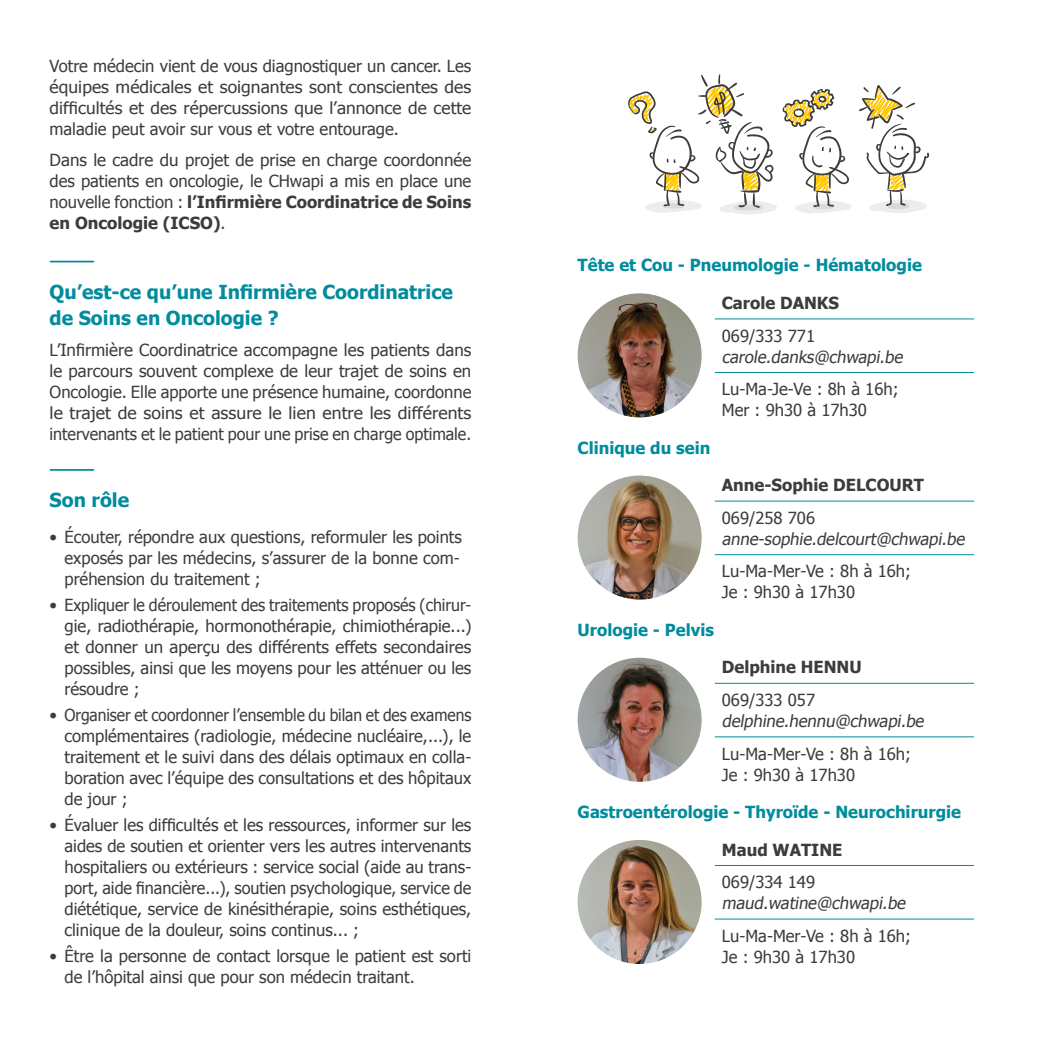
<style>
.page{position:relative;width:1042px;height:1042px;background:#fff}
.page>*{position:absolute;margin:0;border:0;box-sizing:border-box;transform-origin:0 0}
.t1{font:700 19.25px/26.2px "Tahoma";color:#008c9d}
.t2{font:16.62px/21px "Tahoma";color:#3c3c3b;text-align:justify}
.t3{font:700 16.62px "Tahoma";color:#008c9d}
.t4{font:italic 16.62px "Tahoma";color:#3c3c3b}
.t5{font:700 16.62px "Tahoma";color:#3c3c3b}
.s1{font-weight:700}
</style>
<div class="page">
<hr style="left:50px;top:261px;width:43px;height:1px;background:#008c9d">
<hr style="left:50px;top:469px;width:43px;height:2px;background:#008c9d">
<hr style="left:715px;top:319px;width:259px;height:1px;background:#008c9d">
<hr style="left:715px;top:372px;width:259px;height:1px;background:#008c9d">
<hr style="left:715px;top:501px;width:259px;height:1px;background:#008c9d">
<hr style="left:715px;top:554px;width:259px;height:1px;background:#008c9d">
<hr style="left:715px;top:683px;width:259px;height:1px;background:#008c9d">
<hr style="left:715px;top:736px;width:259px;height:1px;background:#008c9d">
<hr style="left:715px;top:865px;width:259px;height:1px;background:#008c9d">
<hr style="left:715px;top:919px;width:259px;height:1px;background:#008c9d">
<img style="left:577px;top:293px;width:124px;height:124px;border-radius:62px">
<img style="left:577px;top:475px;width:124px;height:124px;border-radius:62px">
<img style="left:577px;top:658px;width:124px;height:124px;border-radius:62px">
<img style="left:577px;top:840px;width:124px;height:124px;border-radius:62px">
<svg style="left:628px;top:74px;width:301px;height:140px"></svg>
<p class="t2" style="left:50px;top:55px;width:423px">Votre médecin vient de vous diagnostiquer un cancer. Les équipes médicales et soignantes sont conscientes des difficultés et des répercussions que l’annonce de cette maladie peut avoir sur vous et votre entourage.</p>
<p class="t2" style="left:50px;top:149px;width:423px">Dans le cadre du projet de prise en charge coordonnée des patients en oncologie, le CHwapi a mis en place une nouvelle fonction : <span class="s1">l’Infirmière Coordinatrice de Soins en Oncologie (ICSO)</span>.</p>
<p class="t1" style="left:50px;top:277px;width:405px">Qu’est-ce qu’une Infirmière Coordinatrice de Soins en Oncologie ?</p>
<p class="t2" style="left:50px;top:338px;width:423px">L’Infirmière Coordinatrice accompagne les patients dans le parcours souvent complexe de leur trajet de soins en Oncologie. Elle apporte une présence humaine, coordonne le trajet de soins et assure le lien entre les différents intervenants et le patient pour une prise en charge optimale.</p>
<p class="t1" style="left:50px;top:486px;width:81px">Son rôle</p>
<p class="t2" style="left:64px;top:525px;width:399px;text-align:left;text-indent:-15px">• Écouter, répondre aux questions, reformuler les points exposés par les médecins, s’assurer de la bonne com&shy;préhension du traitement ;</p>
<p class="t2" style="left:64px;top:593px;width:408px;text-indent:-15px">• Expliquer le déroulement des traitements proposés (chirur&shy;gie, radiothérapie, hormonothérapie, chimiothérapie...) et donner un aperçu des différents effets secondaires possibles, ainsi que les moyens pour les atténuer ou les résoudre ;</p>
<p class="t2" style="left:64px;top:703px;width:408px;text-indent:-15px">• Organiser et coordonner l’ensemble du bilan et des examens complémentaires (radiologie, médecine nucléaire,...), le traitement et le suivi dans des délais optimaux en colla&shy;boration avec l’équipe des consultations et des hôpitaux de jour ;</p>
<p class="t2" style="left:64px;top:813px;width:408px;text-indent:-15px">• Évaluer les difficultés et les ressources, informer sur les aides de soutien et orienter vers les autres intervenants hospitaliers ou extérieurs : service social (aide au trans&shy;port, aide financière...), soutien psychologique, service de diététique, service de kinésithérapie, soins esthétiques, clinique de la douleur, soins continus... ;</p>
<p class="t2" style="left:64px;top:944px;width:408px;text-indent:-15px">• Être la personne de contact lorsque le patient est sorti de l’hôpital ainsi que pour son médecin traitant.</p>
<p class="t3" style="left:577px;top:254px;width:346px">Tête et Cou - Pneumologie - Hématologie</p>
<p class="t5" style="left:722px;top:291px;width:119px">Carole DANKS</p>
<p class="t2" style="left:722px;top:324px;width:95px">069/333 771</p>
<p class="t4" style="left:722px;top:345px;width:185px">carole.danks@chwapi.be</p>
<p class="t2" style="left:722px;top:378px;width:178px">Lu-Ma-Je-Ve : 8h à 16h;<br>Mer : 9h30 à 17h30</p>
<p class="t3" style="left:577px;top:436px;width:134px">Clinique du sein</p>
<p class="t5" style="left:722px;top:473px;width:204px">Anne-Sophie DELCOURT</p>
<p class="t2" style="left:722px;top:506px;width:95px">069/258 706</p>
<p class="t4" style="left:722px;top:527px;width:247px">anne-sophie.delcourt@chwapi.be</p>
<p class="t2" style="left:722px;top:560px;width:191px">Lu-Ma-Mer-Ve : 8h à 16h;<br>Je : 9h30 à 17h30</p>
<p class="t3" style="left:577px;top:618px;width:138px">Urologie - Pelvis</p>
<p class="t5" style="left:722px;top:656px;width:141px">Delphine HENNU</p>
<p class="t2" style="left:722px;top:688px;width:95px">069/333 057</p>
<p class="t4" style="left:722px;top:710px;width:207px">delphine.hennu@chwapi.be</p>
<p class="t2" style="left:722px;top:742px;width:191px">Lu-Ma-Mer-Ve : 8h à 16h;<br>Je : 9h30 à 17h30</p>
<p class="t3" style="left:577px;top:800px;width:385px">Gastroentérologie - Thyroïde - Neurochirurgie</p>
<p class="t5" style="left:722px;top:838px;width:122px">Maud WATINE</p>
<p class="t2" style="left:722px;top:871px;width:95px">069/334 149</p>
<p class="t4" style="left:722px;top:892px;width:188px">maud.watine@chwapi.be</p>
<p class="t2" style="left:722px;top:924px;width:191px">Lu-Ma-Mer-Ve : 8h à 16h;<br>Je : 9h30 à 17h30</p>
</div>
